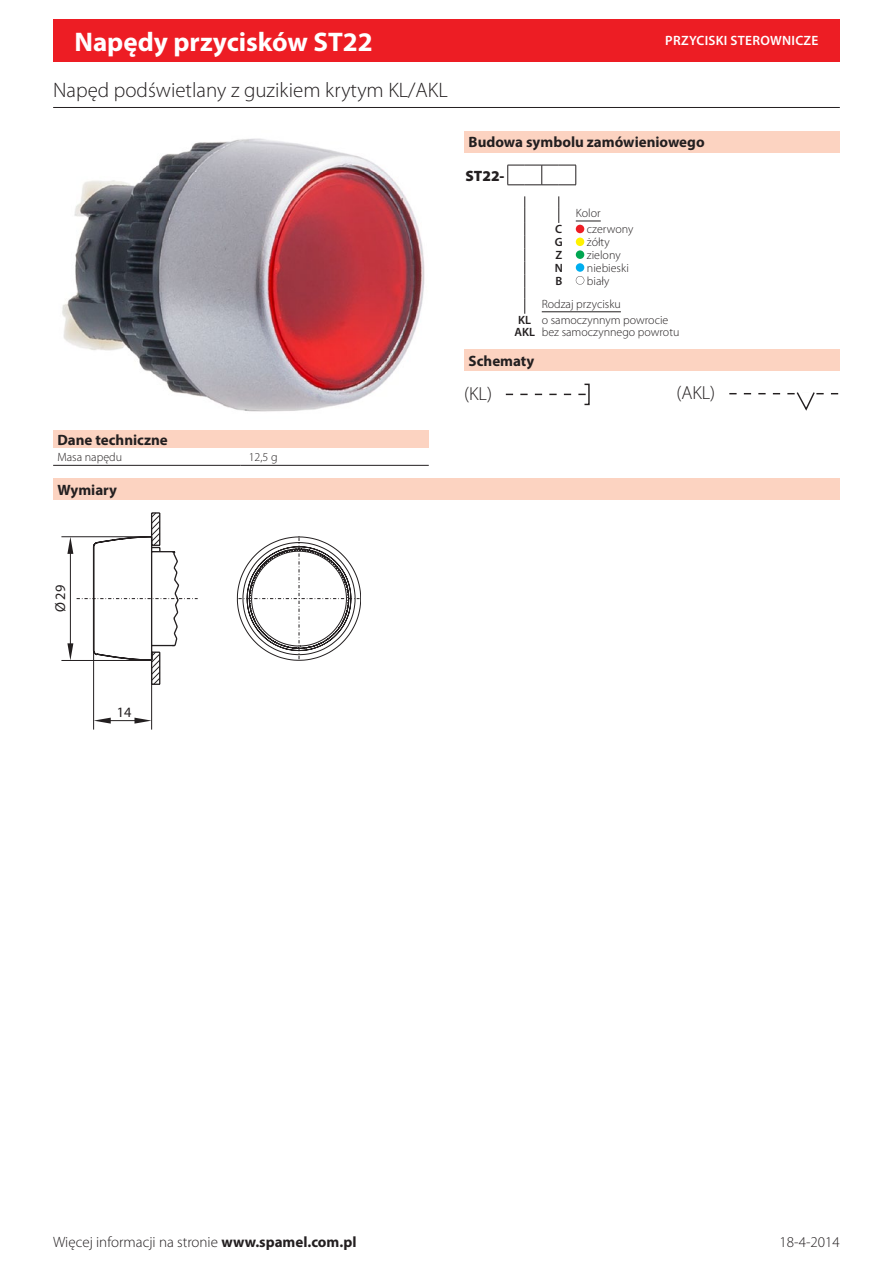
<style>
.page{position:relative;width:893px;height:1263px;background:#fff}
.page>*{position:absolute;margin:0;border:0;box-sizing:border-box;transform-origin:0 0}
.t1{font:700 27px "Myriad Pro";color:#fff}
.t2{font:300 21px "Myriad Pro";color:#231f20}
.Cecha_schemat_napedu{font:300 18.9px "Myriad Pro";color:#231f20}
.Überschrift{font:700 15px "Myriad Pro";color:#231f20}
.t3{font:300 15px "Myriad Pro";color:#231f20}
.TS_Bestellschlüssel{font:900 15px "Myriad Pro";color:#231f20}
.Cecha_Wymiary{font:14.25px "Myriad Pro";color:#231f20}
.t4{font:600 13.5px "Myriad Pro";letter-spacing:.02em;color:#fff}
.TS_links{font:300 12px "Myriad Pro";color:#231f20}
.TS_links_unterstrich{font:300 12px "Myriad Pro";color:#231f20}
.Tabellenkörper{font:300 12px "Myriad Pro";color:#231f20}
.TS_fett_zentriert{font:600 12px "Myriad Pro";color:#231f20}
.s1{font-weight:700}
</style>
<div class="page">
<div style="left:53px;top:19px;width:787px;height:43px;background:#ed1d24"></div>
<img style="left:62px;top:138px;width:363px;height:274px">
<div style="left:53px;top:431px;width:376px;height:17px;background:#fcd3c1"></div>
<hr style="left:53px;top:465px;width:187px;height:1px;background:#231f20">
<hr style="left:240px;top:465px;width:189px;height:1px;background:#231f20">
<div style="left:464px;top:131px;width:376px;height:21px;background:#fcd3c1"></div>
<svg style="left:507px;top:165px;width:69px;height:21px"></svg>
<svg style="left:558px;top:196px;width:1px;height:27px"></svg>
<svg style="left:524px;top:196px;width:1px;height:118px"></svg>
<svg style="left:576px;top:221px;width:25px;height:1px"></svg>
<div style="left:576px;top:225px;width:8px;height:8px;background:#ed1d24;border-radius:50%"></div>
<div style="left:576px;top:238px;width:8px;height:8px;background:#fff200;border-radius:50%"></div>
<div style="left:576px;top:250px;width:8px;height:9px;background:#00a651;border-radius:50%"></div>
<div style="left:576px;top:263px;width:8px;height:9px;background:#00aeef;border-radius:50%"></div>
<svg style="left:576px;top:276px;width:8px;height:9px"></svg>
<hr style="left:542px;top:311px;width:79px;height:1px;background:#231f20">
<div style="left:464px;top:350px;width:376px;height:21px;background:#fcd3c1"></div>
<div style="left:584px;top:384px;width:6px;height:21px;border:1px solid #231f20"></div>
<svg style="left:506px;top:394px;width:83px;height:1px"></svg>
<svg style="left:729px;top:392px;width:110px;height:19px"></svg>
<hr style="left:53px;top:107px;width:787px;height:1px;background:#231f20">
<div style="left:53px;top:478px;width:787px;height:21px;background:#fcd3c1"></div>
<hr style="left:61px;top:536px;width:91px;height:1px;background:#231f20">
<hr style="left:61px;top:660px;width:91px;height:1px;background:#231f20">
<hr style="left:151px;top:668px;width:1px;height:61px;background:#231f20">
<hr style="left:93px;top:599px;width:1px;height:130px;background:#231f20">
<hr style="left:107px;top:720px;width:31px;height:1px;background:#231f20">
<svg style="left:94px;top:718px;width:17px;height:6px"></svg>
<svg style="left:134px;top:718px;width:18px;height:6px"></svg>
<svg style="left:67px;top:512px;width:131px;height:173px"></svg>
<svg style="left:237px;top:536px;width:124px;height:125px"></svg>
<h1 class="t1" style="left:74px;top:24px;width:300px">Napędy przycisków ST22</h1>
<p class="t2" style="left:53px;top:78px;width:396px">Napęd podświetlany z guzikiem krytym KL/AKL</p>
<p class="Überschrift" style="left:57px;top:430px;width:112px">Dane techniczne</p>
<p class="Tabellenkörper" style="left:57px;top:450px;width:66px">Masa napędu</p>
<p class="Tabellenkörper" style="left:249px;top:450px;width:30px">12,5 g</p>
<p class="Überschrift" style="left:57px;top:480px;width:61px">Wymiary</p>
<p class="t4" style="left:665px;top:32px;width:155px">PRZYCISKI STEROWNICZE</p>
<p class="Überschrift" style="left:469px;top:132px;width:238px">Budowa symbolu zamówieniowego</p>
<p class="TS_Bestellschlüssel" style="left:465px;top:165px;width:41px">ST22-</p>
<p class="TS_links_unterstrich" style="left:576px;top:206px;width:26px">Kolor</p>
<p class="TS_fett_zentriert" style="left:555px;top:222px;width:9px">C</p>
<p class="TS_links" style="left:587px;top:223px;width:48px">czerwony</p>
<p class="TS_fett_zentriert" style="left:555px;top:234px;width:9px">G</p>
<p class="TS_links" style="left:587px;top:235px;width:24px">żółty</p>
<p class="TS_fett_zentriert" style="left:555px;top:247px;width:8px">Z</p>
<p class="TS_links" style="left:587px;top:248px;width:35px">zielony</p>
<p class="TS_fett_zentriert" style="left:555px;top:260px;width:10px">N</p>
<p class="TS_links" style="left:587px;top:261px;width:44px">niebieski</p>
<p class="TS_fett_zentriert" style="left:555px;top:273px;width:8px">B</p>
<p class="TS_links" style="left:587px;top:274px;width:24px">biały</p>
<p class="TS_links_unterstrich" style="left:542px;top:297px;width:81px">Rodzaj przycisku</p>
<p class="TS_fett_zentriert" style="left:518px;top:312px;width:14px">KL</p>
<p class="TS_links" style="left:542px;top:313px;width:128px">o samoczynnym powrocie</p>
<p class="TS_fett_zentriert" style="left:514px;top:324px;width:22px">AKL</p>
<p class="TS_links" style="left:542px;top:325px;width:139px">bez samoczynnego powrotu</p>
<p class="Überschrift" style="left:469px;top:351px;width:67px">Schematy</p>
<p class="Cecha_schemat_napedu" style="left:464px;top:383px;width:29px">(KL)</p>
<p class="Cecha_schemat_napedu" style="left:676px;top:383px;width:40px">(AKL)</p>
<p class="Cecha_Wymiary" style="left:52px;top:612px;width:29px;rotate:-90deg">Ø29</p>
<p class="Cecha_Wymiary" style="left:117px;top:703px;width:16px">14</p>
<p class="t3" style="left:53px;top:1234px;width:305px">Więcej informacji na stronie <span class="s1">www.spamel.com.pl</span></p>
<p class="t3" style="left:780px;top:1234px;width:62px">18-4-2014</p>
</div>
